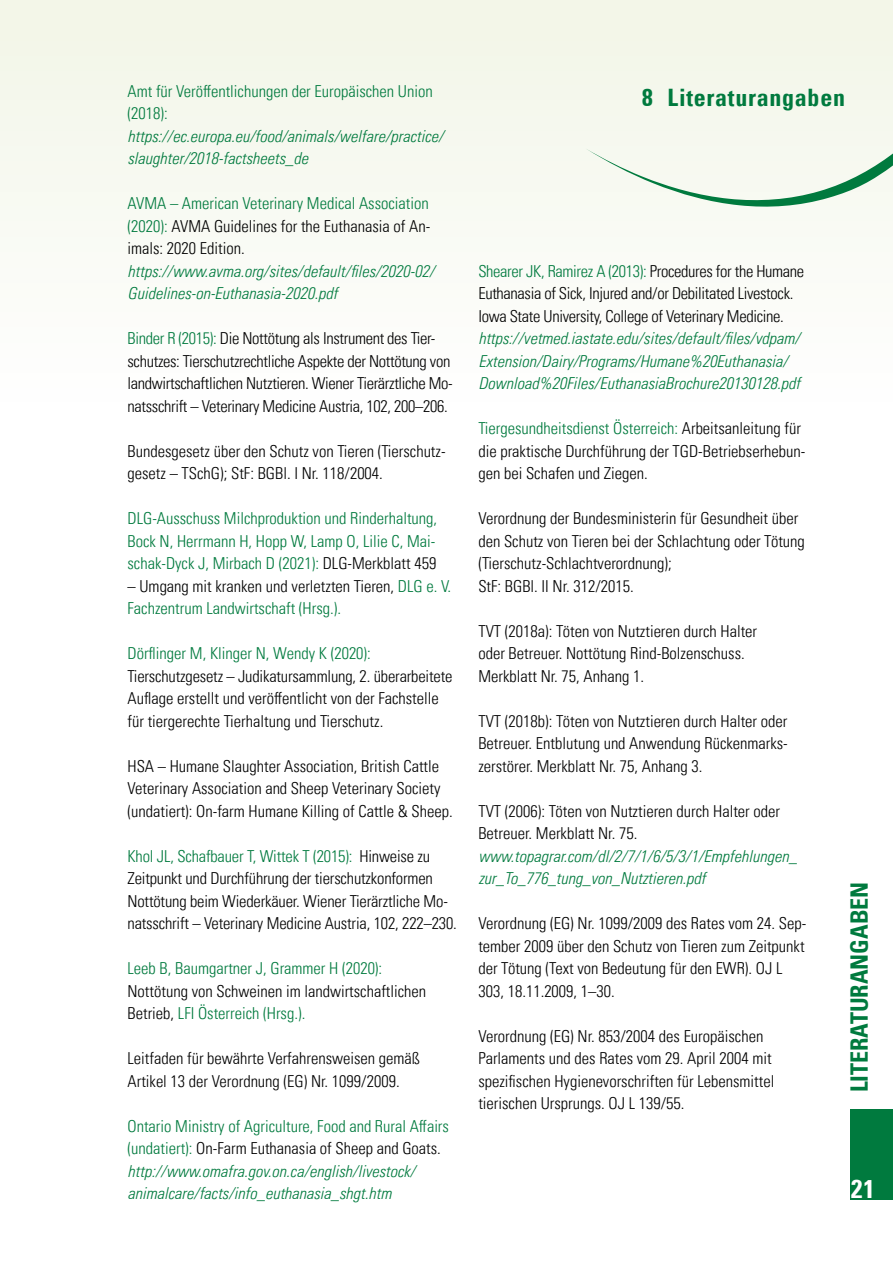
<style>
.page{position:relative;width:893px;height:1263px;background:#fff}
.page>*{position:absolute;margin:0;border:0;box-sizing:border-box;transform-origin:0 0}
.t1{font:700 condensed 25.5px "Univers LT Pro";color:#fff}
.t2{font:700 condensed 24px "Univers LT Pro";letter-spacing:.015em;color:#007a3e}
.t3{font:300 condensed 16.5px/22.5px "Univers LT Pro";color:#000}
.t4{font:italic 300 condensed 16.5px/22.5px "Univers LT Pro";color:#007a3e}
.t5{font:300 condensed 16.5px/22.5px "Univers LT Pro";letter-spacing:-.02em;color:#000}
.t6{font:300 condensed 16.5px/22.5px "Univers LT Pro";color:#007a3e}
.s1{color:#007a3e}
.s2{color:#000}
.s3{font-style:normal}
.s4{font-style:normal;color:#000}
</style>
<div class="page">
<div style="left:0;top:0;width:893px;height:476px;background:linear-gradient(to right,#f9faf4,#f9fbf5)"></div>
<div style="left:850px;top:1109px;width:43px;height:90px;background:#007a3e"></div>
<svg style="left:585px;top:144px;width:308px;height:64px"></svg>
<p class="t6" style="left:128px;top:79px;width:307px">Amt für Veröffentlichungen der Europäischen Union (2018):</p>
<p class="t4" style="left:128px;top:124px;width:318px">https://ec.europa.eu/food/animals/welfare/practice/ slaughter/2018-factsheets_de</p>
<p class="t3" style="left:128px;top:191px;width:304px;text-align:justify"><span class="s1">AVMA – American Veterinary Medical Association (2020):</span> AVMA Guidelines for the Euthanasia of An&shy;imals: 2020 Edition.</p>
<p class="t4" style="left:128px;top:259px;width:309px">https://www.avma.org/sites/default/files/2020-02/<br>Guidelines-on-Euthanasia-2020.pdf</p>
<p class="t5" style="left:128px;top:326px;width:327px"><span class="s1">Binder R (2015):</span> Die Nottötung als Instrument des Tier&shy;schutzes: Tierschutzrechtliche Aspekte der Nottötung von landwirtschaftlichen Nutztieren. Wiener Tierärztliche Mo&shy;natsschrift – Veterinary Medicine Austria, 102, 200–206.</p>
<p class="t3" style="left:128px;top:439px;width:320px">Bundesgesetz über den Schutz von Tieren (Tierschutz&shy;gesetz – TSchG); StF: BGBl. I Nr. 118/2004.</p>
<p class="t6" style="left:128px;top:506px;width:311px;text-align:justify">DLG-Ausschuss Milchproduktion und Rinderhaltung, Bock N, Herrmann H, Hopp W, Lamp O, Lilie C, Mai&shy;schak-Dyck J, Mirbach D (2021): <span class="s2">DLG-Merkblatt 459</span></p>
<p class="t6" style="left:128px;top:574px;width:325px"><span class="s2">– Umgang mit kranken und verletzten Tieren,</span> DLG e. V.<br>Fachzentrum Landwirtschaft (Hrsg.).</p>
<p class="t6" style="left:128px;top:641px;width:245px">Dörflinger M, Klinger N, Wendy K (2020):</p>
<p class="t3" style="left:128px;top:664px;width:327px">Tierschutzgesetz – Judikatursammlung, 2. überarbeitete<br>Auflage erstellt und veröffentlicht von der Fachstelle für tiergerechte Tierhaltung und Tierschutz.</p>
<p class="t3" style="left:128px;top:754px;width:327px">HSA – Humane Slaughter Association, British Cattle<br>Veterinary Association and Sheep Veterinary Society (undatiert): On-farm Humane Killing of Cattle &amp; Sheep.</p>
<p class="t3" style="left:128px;top:844px;width:331px"><span class="s1">Khol JL, Schafbauer T, Wittek T (2015):</span> Hinweise zu Zeitpunkt und Durchführung der tierschutzkonformen Nottötung beim Wiederkäuer. Wiener Tierärztliche Mo&shy;natsschrift – Veterinary Medicine Austria, 102, 222–230.</p>
<p class="t6" style="left:128px;top:956px;width:256px">Leeb B, Baumgartner J, Grammer H (2020):</p>
<p class="t3" style="left:128px;top:979px;width:300px">Nottötung von Schweinen im landwirtschaftlichen<br>Betrieb, <span class="s1">LFI Österreich (Hrsg.).</span></p>
<p class="t3" style="left:128px;top:1046px;width:294px">Leitfaden für bewährte Verfahrensweisen gemäß<br>Artikel 13 der Verordnung (EG) Nr. 1099/2009.</p>
<p class="t4" style="left:128px;top:1114px;width:323px"><span class="s3">Ontario Ministry of Agriculture, Food and Rural Affairs (undatiert):</span> <span class="s4">On-Farm Euthanasia of Sheep and Goats. </span>http://www.omafra.gov.on.ca/english/livestock/ animalcare/facts/info_euthanasia_shgt.htm</p>
<h2 class="t2" style="left:642px;top:83px;width:204px">8 Literaturangaben</h2>
<p class="t5" style="left:478px;top:259px;width:327px"><span class="s1">Shearer JK, Ramirez A (2013):</span> Procedures for the Humane<br>Euthanasia of Sick, Injured and/or Debilitated Livestock.<br>Iowa State University, College of Veterinary Medicine.</p>
<p class="t4" style="left:478px;top:326px;width:323px">https://vetmed.iastate.edu/sites/default/files/vdpam/<br>Extension/Dairy/Programs/Humane%20Euthanasia/<br>Download%20Files/EuthanasiaBrochure20130128.pdf</p>
<p class="t3" style="left:478px;top:416px;width:329px"><span class="s1">Tiergesundheitsdienst Österreich:</span> Arbeitsanleitung für die praktische Durchführung der TGD-Betriebserhebun&shy;gen bei Schafen und Ziegen.</p>
<p class="t3" style="left:478px;top:506px;width:328px">Verordnung der Bundesministerin für Gesundheit über den Schutz von Tieren bei der Schlachtung oder Tötung (Tierschutz-Schlachtverordnung);<br>StF: BGBl. II Nr. 312/2015.</p>
<p class="t3" style="left:478px;top:619px;width:280px">TVT (2018a): Töten von Nutztieren durch Halter oder Betreuer. Nottötung Rind-Bolzenschuss.<br>Merkblatt Nr. 75, Anhang 1.</p>
<p class="t3" style="left:478px;top:709px;width:311px;text-align:justify">TVT (2018b): Töten von Nutztieren durch Halter oder Betreuer. Entblutung und Anwendung Rückenmarks&shy;zerstörer. Merkblatt Nr. 75, Anhang 3.</p>
<p class="t3" style="left:478px;top:799px;width:303px">TVT (2006): Töten von Nutztieren durch Halter oder<br>Betreuer. Merkblatt Nr. 75.</p>
<p class="t4" style="left:478px;top:844px;width:320px">www.topagrar.com/dl/2/7/1/6/5/3/1/Empfehlungen_ zur_To_776_tung_von_Nutztieren.pdf</p>
<p class="t3" style="left:478px;top:911px;width:330px">Verordnung (EG) Nr. 1099/2009 des Rates vom 24. Sep&shy;tember 2009 über den Schutz von Tieren zum Zeitpunkt der Tötung (Text von Bedeutung für den EWR). OJ L 303, 18.11.2009, 1–30.</p>
<p class="t3" style="left:478px;top:1024px;width:297px">Verordnung (EG) Nr. 853/2004 des Europäischen Parlaments und des Rates vom 29. April 2004 mit spezifischen Hygienevorschriften für Lebensmittel tierischen Ursprungs. OJ L 139/55.</p>
<h2 class="t2" style="left:845px;top:1092px;width:212px;rotate:-90deg">LITERATURANGABEN</h2>
<h1 class="t1" style="left:851px;top:1173px;width:25px">21</h1>
</div>
